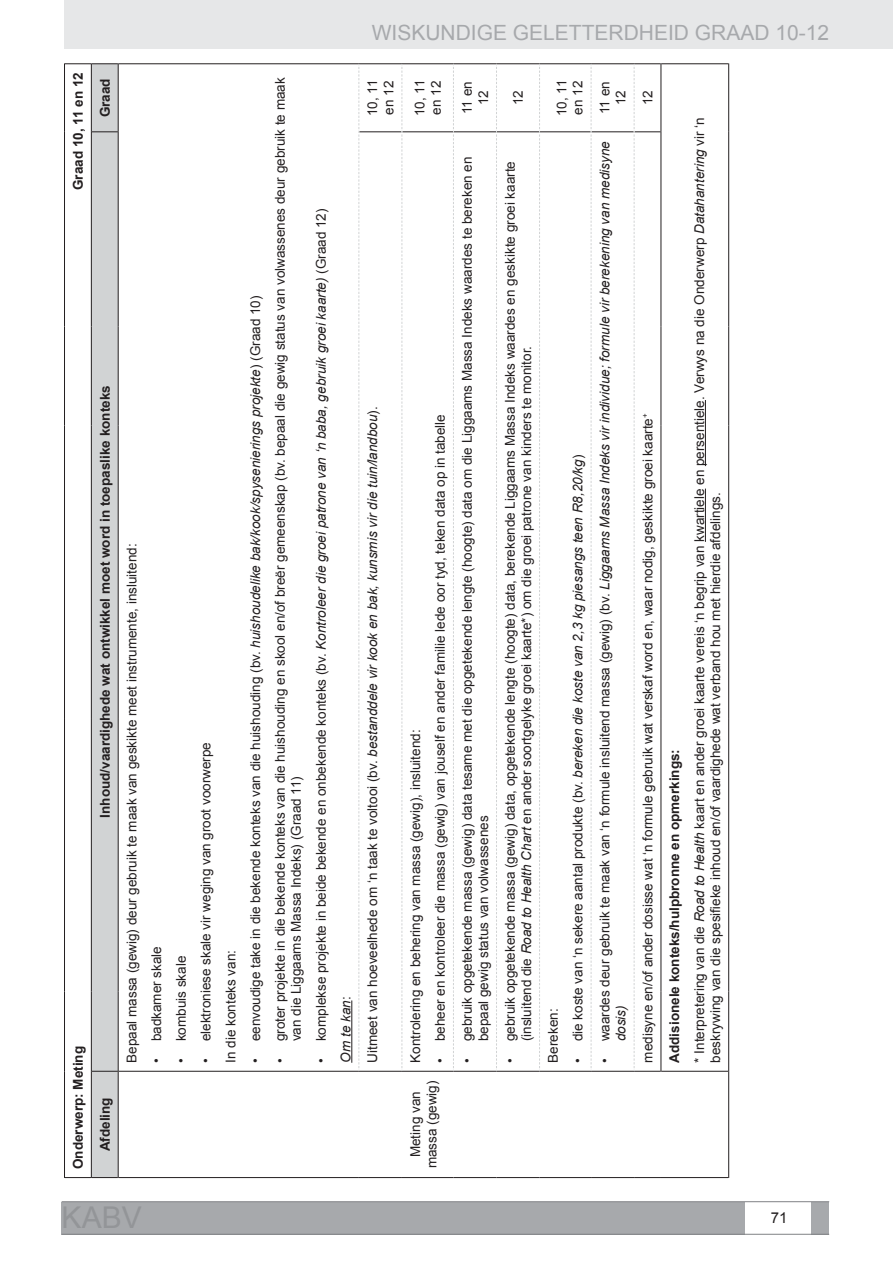
<style>
.page{position:relative;width:893px;height:1263px;background:#fff}
.page>*{position:absolute;margin:0;border:0;box-sizing:border-box;transform-origin:0 0}
.t1{font:21px "Arial";color:#a7a9ac}
.t2{font:15px "Arial";color:#231f20}
.t3{font:13.5px/16.2px "Arial";color:#231f20}
.t4{font:italic 13.5px/16.2px "Arial";color:#231f20}
.t5{font:700 13.5px "Arial";color:#231f20}
.s1{font-style:italic}
.s2{font-style:normal}
.s3{font-weight:700}
</style>
<div class="page">
<div style="left:64px;top:0;width:829px;height:49px;background:#e6e7e8"></div>
<div style="left:62px;top:1202px;width:683px;height:32px;background:#a7a9ac"></div>
<div style="left:812px;top:1202px;width:17px;height:32px;background:#a7a9ac"></div>
<hr style="left:62px;top:1234px;width:767px;height:1px;background:#808285">
<hr style="left:62px;top:1201px;width:767px;height:1px;background:#808285">
<hr style="left:119px;top:1177px;width:240px;height:1px;background:#231f20">
<hr style="left:359px;top:1177px;width:43px;height:1px;background:#231f20">
<hr style="left:402px;top:1177px;width:51px;height:1px;background:#231f20">
<hr style="left:453px;top:1177px;width:43px;height:1px;background:#231f20">
<hr style="left:496px;top:1177px;width:43px;height:1px;background:#231f20">
<hr style="left:539px;top:1177px;width:52px;height:1px;background:#231f20">
<hr style="left:591px;top:1177px;width:43px;height:1px;background:#231f20">
<svg style="left:634px;top:1177px;width:27px;height:1px"></svg>
<hr style="left:661px;top:1177px;width:67px;height:1px;background:#231f20">
<hr style="left:728px;top:1071px;width:1px;height:107px;background:#231f20">
<hr style="left:119px;top:1071px;width:240px;height:1px;background:#231f20">
<hr style="left:119px;top:63px;width:240px;height:1px;background:#231f20">
<hr style="left:359px;top:1071px;width:43px;height:1px;background:#231f20">
<hr style="left:359px;top:131px;width:43px;height:1px;background:#231f20">
<hr style="left:359px;top:63px;width:43px;height:1px;background:#231f20">
<hr style="left:402px;top:1071px;width:51px;height:1px;background:#231f20">
<hr style="left:402px;top:131px;width:51px;height:1px;background:#231f20">
<hr style="left:402px;top:63px;width:51px;height:1px;background:#231f20">
<hr style="left:453px;top:1071px;width:43px;height:1px;background:#231f20">
<hr style="left:454px;top:131px;width:42px;height:1px;background:#231f20">
<hr style="left:453px;top:63px;width:43px;height:1px;background:#231f20">
<hr style="left:496px;top:1071px;width:43px;height:1px;background:#231f20">
<hr style="left:497px;top:131px;width:42px;height:1px;background:#231f20">
<hr style="left:496px;top:63px;width:43px;height:1px;background:#231f20">
<hr style="left:539px;top:1071px;width:52px;height:1px;background:#231f20">
<hr style="left:540px;top:131px;width:51px;height:1px;background:#231f20">
<hr style="left:539px;top:63px;width:52px;height:1px;background:#231f20">
<hr style="left:591px;top:1071px;width:43px;height:1px;background:#231f20">
<hr style="left:591px;top:131px;width:43px;height:1px;background:#231f20">
<hr style="left:591px;top:63px;width:43px;height:1px;background:#231f20">
<hr style="left:661px;top:991px;width:1px;height:80px;background:#231f20">
<hr style="left:661px;top:1071px;width:67px;height:1px;background:#231f20">
<hr style="left:661px;top:719px;width:1px;height:272px;background:#231f20">
<hr style="left:661px;top:425px;width:1px;height:294px;background:#231f20">
<hr style="left:661px;top:327px;width:1px;height:98px;background:#231f20">
<hr style="left:661px;top:132px;width:1px;height:195px;background:#231f20">
<hr style="left:661px;top:63px;width:1px;height:69px;background:#231f20">
<hr style="left:661px;top:63px;width:67px;height:1px;background:#231f20">
<hr style="left:728px;top:991px;width:1px;height:80px;background:#231f20">
<hr style="left:728px;top:719px;width:1px;height:272px;background:#231f20">
<hr style="left:728px;top:425px;width:1px;height:294px;background:#231f20">
<hr style="left:728px;top:327px;width:1px;height:98px;background:#231f20">
<hr style="left:728px;top:132px;width:1px;height:195px;background:#231f20">
<hr style="left:728px;top:63px;width:1px;height:69px;background:#231f20">
<hr style="left:64px;top:1071px;width:1px;height:107px;background:#231f20">
<hr style="left:64px;top:991px;width:1px;height:80px;background:#231f20">
<hr style="left:64px;top:719px;width:1px;height:272px;background:#231f20">
<hr style="left:64px;top:425px;width:1px;height:294px;background:#231f20">
<hr style="left:64px;top:327px;width:1px;height:98px;background:#231f20">
<hr style="left:64px;top:132px;width:1px;height:195px;background:#231f20">
<hr style="left:64px;top:63px;width:1px;height:69px;background:#231f20">
<svg style="left:65px;top:63px;width:53px;height:1115px"></svg>
<hr style="left:118px;top:1071px;width:1px;height:107px;background:#231f20">
<hr style="left:118px;top:991px;width:1px;height:80px;background:#231f20">
<hr style="left:118px;top:719px;width:1px;height:272px;background:#231f20">
<hr style="left:118px;top:425px;width:1px;height:294px;background:#231f20">
<hr style="left:118px;top:327px;width:1px;height:98px;background:#231f20">
<hr style="left:118px;top:132px;width:1px;height:195px;background:#231f20">
<hr style="left:118px;top:63px;width:1px;height:69px;background:#231f20">
<svg style="left:358px;top:64px;width:1px;height:1007px"></svg>
<svg style="left:402px;top:64px;width:1px;height:1007px"></svg>
<svg style="left:453px;top:64px;width:1px;height:1007px"></svg>
<svg style="left:496px;top:64px;width:1px;height:1007px"></svg>
<svg style="left:539px;top:64px;width:1px;height:1007px"></svg>
<svg style="left:591px;top:64px;width:1px;height:1007px"></svg>
<svg style="left:634px;top:63px;width:27px;height:1009px"></svg>
<hr style="left:351px;top:1000px;width:1px;height:63px;background:#231f20">
<hr style="left:705px;top:489px;width:1px;height:53px;background:#231f20">
<hr style="left:705px;top:400px;width:1px;height:66px;background:#231f20">
<p class="t5" style="left:71px;top:190px;width:119px;rotate:-90deg">Graad 10, 11 en 12</p>
<p class="t5" style="left:97px;top:117px;width:41px;rotate:-90deg">Graad</p>
<p class="t5" style="left:71px;top:1169px;width:125px;rotate:-90deg">Onderwerp: Meting</p>
<p class="t5" style="left:97px;top:818px;width:434px;rotate:-90deg">Inhoud/vaardighede wat ontwikkel moet word in toepaslike konteks</p>
<p class="t3" style="left:124px;top:1063px;width:521px;rotate:-90deg">Bepaal massa (gewig) deur gebruik te maak van geskikte meet instrumente, insluitend:</p>
<p class="t3" style="left:148px;top:1063px;width:118px;rotate:-90deg">• badkamer skale</p>
<p class="t3" style="left:173px;top:1063px;width:108px;rotate:-90deg">• kombuis skale</p>
<p class="t5" style="left:97px;top:1151px;width:55px;rotate:-90deg">Afdeling</p>
<p class="t3" style="left:194px;top:1063px;width:322px;line-height:24.8px;rotate:-90deg">• elektroniese skale vir weging van groot voorwerpe<br>In die konteks van:</p>
<p class="t3" style="left:247px;top:1063px;width:768px;rotate:-90deg">• eenvoudige take in die bekende konteks van die huishouding (bv. <span class="s1">huishoudelike bak/kook/spysenierings projekte</span>) (Graad 10)</p>
<p class="t3" style="left:272px;top:1041px;width:966px;text-indent:-21px;rotate:-90deg">• groter projekte in die bekende konteks van die huishouding en skool en/of breër gemeenskap (bv. bepaal die gewig status van volwassenes deur gebruik te maak van die Liggaams Massa Indeks) (Graad 11)</p>
<p class="t3" style="left:309px;top:1063px;width:856px;line-height:24.8px;rotate:-90deg">• komplekse projekte in beide bekende en onbekende konteks (bv. <span class="s1">Kontroleer die groei patrone van ‘n baba, gebruik groei kaarte)</span> (Graad 12)<br><span class="s1">Om te kan</span>:</p>
<h1 class="t1" style="left:372px;top:21px;width:459px">WISKUNDIGE GELETTERDHEID GRAAD 10-12</h1>
<p class="t3" style="left:364px;top:116px;width:38px;rotate:-90deg">10, 11 en 12</p>
<p class="t4" style="left:364px;top:1063px;width:658px;rotate:-90deg"><span class="s2">Uitmeet van hoeveelhede om ‘n taak te voltooi (bv.</span> bestanddele vir kook en bak, kunsmis vir die tuin/landbou<span class="s2">).</span></p>
<p class="t3" style="left:412px;top:116px;width:38px;rotate:-90deg">10, 11 en 12</p>
<p class="t3" style="left:459px;top:114px;width:34px;text-align:center;rotate:-90deg">11 en<br>12</p>
<p class="t3" style="left:510px;top:105px;width:17px;rotate:-90deg">12</p>
<p class="t3" style="left:407px;top:1063px;width:335px;rotate:-90deg">Kontrolering en behering van massa (gewig), insluitend:</p>
<p class="t3" style="left:432px;top:1063px;width:650px;rotate:-90deg">• beheer en kontroleer die massa (gewig) van jouself en ander familie lede oor tyd, teken data op in tabelle</p>
<p class="t3" style="left:407px;top:1168px;width:89px;text-align:center;rotate:-90deg">Meting van massa (gewig)</p>
<p class="t3" style="left:459px;top:1041px;width:886px;text-indent:-21px;rotate:-90deg">• gebruik opgetekende massa (gewig) data tesame met die opgetekende lengte (hoogte) data om die Liggaams Massa Indeks waardes te bereken en bepaal gewig status van volwassenes</p>
<p class="t3" style="left:502px;top:1041px;width:882px;text-indent:-21px;rotate:-90deg">• gebruik opgetekende massa (gewig) data, opgetekende lengte (hoogte) data, berekende Liggaams Massa Indeks waardes en geskikte groei kaarte (insluitend die <span class="s1">Road to Health Chart</span> en ander soortgelyke groei kaarte*) om die groei patrone van kinders te monitor.</p>
<p class="t3" style="left:554px;top:116px;width:38px;rotate:-90deg">10, 11 en 12</p>
<p class="t3" style="left:545px;top:1063px;width:56px;rotate:-90deg">Bereken:</p>
<p class="t4" style="left:570px;top:1063px;width:609px;rotate:-90deg"><span class="s2">• die koste van ‘n sekere aantal produkte (bv.</span> bereken die koste van 2,3 kg piesangs teen R8,20/kg<span class="s2">)</span></p>
<p class="t3" style="left:597px;top:114px;width:34px;text-align:center;rotate:-90deg">11 en<br>12</p>
<p class="t4" style="left:597px;top:1041px;width:902px;text-indent:-21px;rotate:-90deg"><span class="s2">• waardes deur gebruik te maak van ‘n formule insluitend massa (gewig) (bv.</span> Liggaams Massa Indeks vir individue; formule vir berekening van medisyne dosis)</p>
<p class="t3" style="left:640px;top:105px;width:17px;rotate:-90deg">12</p>
<p class="t3" style="left:640px;top:1063px;width:651px;rotate:-90deg">medisyne en/of ander dosisse wat ‘n formule gebruik wat verskaf word en, waar nodig, geskikte groei kaarte<sup>+</sup></p>
<p class="t3" style="left:662px;top:1063px;width:947px;line-height:24.8px;rotate:-90deg"><span class="s3">Addisionele konteks/hulpbronne en opmerkings:<br></span>* Interpretering van die <span class="s1">Road to Health</span> kaart en ander groei kaarte vereis ‘n begrip van kwartiele en persentiele. Verwys na die Onderwerp <span class="s1">Datahantering</span> vir ‘n</p>
<p class="t3" style="left:707px;top:1063px;width:572px;rotate:-90deg">beskrywing van die spesifieke inhoud en/of vaardighede wat verband hou met hierdie afdelings.</p>
<p class="t2" style="left:771px;top:1209px;width:18px">71</p>
</div>
